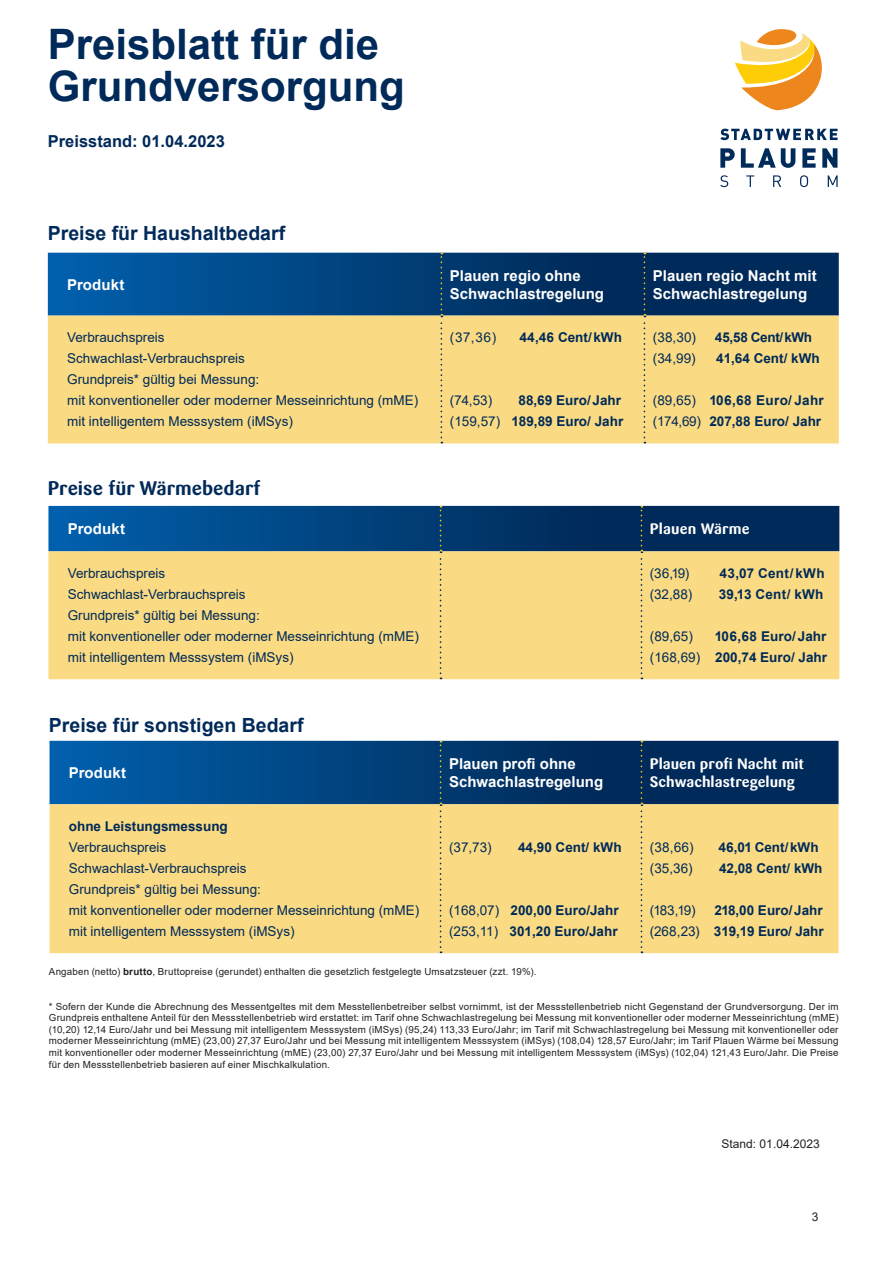
<style>
.page{position:relative;width:893px;height:1263px;background:#fff}
.page>*{position:absolute;margin:0;border:0;box-sizing:border-box;transform-origin:0 0}
.t1{font:700 42px "Arial";color:#002a59}
.t2{font:700 19.5px "Arial";color:#002a59}
.t3{font:700 19.5px "Sari OT";color:#002a59}
.t4{font:700 16.5px "Arial";color:#002a59}
._07_Fließtext_Copy_text{font:700 15px/18px "Arial";color:#fff}
._07_Fließtext_Copy_text-2{font:700 15px/18px "Sari OT";color:#fff}
._02_Subline_Cover{font:13.5px/21px "Arial";color:#002a59}
._02_Subline_Cover-2{font:700 13.5px "Arial";color:#002a59}
._02_Subline_Cover-3{font:700 13.5px "Arial";letter-spacing:.025em;color:#002a59}
._02_Subline_Cover-4{font:700 13.5px "Arial";letter-spacing:-.025em;color:#002a59}
._02_Subline_Cover-5{font:700 13.5px "Arial";letter-spacing:.02em;color:#002a59}
.t5{font:12px "Arial";color:#231f20}
._05_Vorspann_Intro{font:9.75px/11.6px "Arial";letter-spacing:.02em;color:#231f20;text-align:justify}
.s1{font-weight:400}
.s2{font-weight:700}
</style>
<div class="page">
<svg style="left:735px;top:29px;width:87px;height:82px"></svg>
<svg style="left:720px;top:148px;width:15px;height:20px"></svg>
<svg style="left:741px;top:148px;width:54px;height:20px"></svg>
<svg style="left:802px;top:148px;width:14px;height:20px"></svg>
<svg style="left:822px;top:148px;width:15px;height:20px"></svg>
<svg style="left:720px;top:129px;width:117px;height:11px"></svg>
<svg style="left:720px;top:175px;width:8px;height:12px"></svg>
<svg style="left:746px;top:175px;width:8px;height:12px"></svg>
<svg style="left:773px;top:175px;width:8px;height:12px"></svg>
<svg style="left:800px;top:175px;width:8px;height:12px"></svg>
<svg style="left:828px;top:175px;width:10px;height:12px"></svg>
<svg style="left:48px;top:253px;width:791px;height:63px;background:#023e76"></svg>
<div style="left:48px;top:316px;width:791px;height:127px;background:#fada82"></div>
<svg style="left:644px;top:253px;width:1px;height:190px"></svg>
<svg style="left:441px;top:253px;width:1px;height:190px"></svg>
<svg style="left:48px;top:506px;width:791px;height:173px;background:#b8b07f"></svg>
<svg style="left:50px;top:741px;width:788px;height:63px;background:#003c75"></svg>
<div style="left:50px;top:804px;width:788px;height:149px;background:#fada82"></div>
<svg style="left:641px;top:741px;width:1px;height:212px"></svg>
<svg style="left:440px;top:741px;width:2px;height:212px"></svg>
<p class="t1" style="left:48px;top:14px;width:333px">Preisblatt für die</p>
<p class="t1" style="left:48px;top:57px;width:359px">Grundversorgung</p>
<p class="t4" style="left:48px;top:130px;width:179px">Preisstand: 01.04.2023</p>
<p class="t2" style="left:48px;top:219px;width:239px">Preise für Haushaltbedarf</p>
<p class="_07_Fließtext_Copy_text" style="left:67px;top:275px;width:59px">Produkt</p>
<p class="_07_Fließtext_Copy_text" style="left:450px;top:266px;width:156px">Plauen regio ohne<br>Schwachlastregelung</p>
<p class="_07_Fließtext_Copy_text" style="left:653px;top:266px;width:165px">Plauen regio Nacht mit<br>Schwachlastregelung</p>
<p class="_02_Subline_Cover" style="left:67px;top:327px;width:99px">Verbrauchspreis</p>
<p class="_02_Subline_Cover" style="left:67px;top:348px;width:179px">Schwachlast-Verbrauchspreis</p>
<p class="_02_Subline_Cover" style="left:67px;top:369px;width:194px">Grundpreis* gültig bei Messung:</p>
<p class="_02_Subline_Cover" style="left:67px;top:390px;width:353px">mit konventioneller oder moderner Messeinrichtung (mME) mit intelligentem Messsystem (iMSys)</p>
<p class="_02_Subline_Cover" style="left:450px;top:327px;width:48px">(37,36)</p>
<p class="_02_Subline_Cover-2" style="left:519px;top:328px;width:104px">44,46 Cent/kWh</p>
<p class="_02_Subline_Cover" style="left:653px;top:327px;width:45px">(38,30)</p>
<p class="_02_Subline_Cover-4" style="left:715px;top:328px;width:99px">45,58 Cent/kWh</p>
<p class="_02_Subline_Cover" style="left:653px;top:348px;width:44px">(34,99)</p>
<p class="_02_Subline_Cover-2" style="left:716px;top:349px;width:105px">41,64 Cent/ kWh</p>
<p class="_02_Subline_Cover-3" style="left:653px;top:391px;width:172px"><span class="s1">(89,65)</span> 106,68 Euro/ Jahr</p>
<p class="_02_Subline_Cover-2" style="left:653px;top:412px;width:170px"><span class="s1">(174,69)</span> 207,88 Euro/ Jahr</p>
<p class="_02_Subline_Cover" style="left:450px;top:390px;width:44px">(74,53)</p>
<p class="_02_Subline_Cover-2" style="left:518px;top:391px;width:104px">88,69 Euro/Jahr</p>
<p class="_02_Subline_Cover-2" style="left:450px;top:412px;width:175px"><span class="s1">(159,57)</span> 189,89 Euro/ Jahr</p>
<p class="t3" style="left:48px;top:476px;width:214px">Preise für Wärmebedarf</p>
<p class="_07_Fließtext_Copy_text" style="left:68px;top:520px;width:59px">Produkt</p>
<p class="_07_Fließtext_Copy_text-2" style="left:650px;top:520px;width:101px">Plauen Wärme</p>
<p class="_02_Subline_Cover" style="left:68px;top:563px;width:99px">Verbrauchspreis</p>
<p class="_02_Subline_Cover" style="left:68px;top:584px;width:179px">Schwachlast-Verbrauchspreis</p>
<p class="_02_Subline_Cover" style="left:68px;top:605px;width:194px">Grundpreis* gültig bei Messung:</p>
<p class="_02_Subline_Cover" style="left:68px;top:626px;width:353px">mit konventioneller oder moderner Messeinrichtung (mME)</p>
<p class="_02_Subline_Cover" style="left:68px;top:647px;width:227px">mit intelligentem Messsystem (iMSys)</p>
<p class="_02_Subline_Cover" style="left:650px;top:563px;width:41px">(36,19)</p>
<p class="_02_Subline_Cover-5" style="left:719px;top:564px;width:107px">43,07 Cent/ kWh</p>
<p class="_02_Subline_Cover" style="left:650px;top:584px;width:44px">(32,88)</p>
<p class="_02_Subline_Cover-2" style="left:719px;top:585px;width:106px">39,13 Cent/ kWh</p>
<p class="_02_Subline_Cover" style="left:650px;top:626px;width:44px">(89,65)</p>
<p class="_02_Subline_Cover-2" style="left:715px;top:627px;width:113px">106,68 Euro/Jahr</p>
<p class="_02_Subline_Cover-2" style="left:650px;top:648px;width:179px"><span class="s1">(168,69)</span> 200,74 Euro/ Jahr</p>
<p class="t2" style="left:49px;top:712px;width:256px">Preise für sonstigen Bedarf</p>
<p class="_07_Fließtext_Copy_text" style="left:69px;top:764px;width:59px">Produkt</p>
<p class="_07_Fließtext_Copy_text" style="left:449px;top:755px;width:156px">Plauen profi ohne<br>Schwachlastregelung</p>
<p class="_07_Fließtext_Copy_text-2" style="left:650px;top:755px;width:156px">Plauen profi Nacht mit<br>Schwachlastregelung</p>
<p class="_02_Subline_Cover-2" style="left:69px;top:817px;width:161px">ohne Leistungsmessung</p>
<p class="_02_Subline_Cover" style="left:69px;top:837px;width:99px">Verbrauchspreis</p>
<p class="_02_Subline_Cover" style="left:69px;top:858px;width:179px">Schwachlast-Verbrauchspreis</p>
<p class="_02_Subline_Cover" style="left:69px;top:879px;width:194px">Grundpreis* gültig bei Messung:</p>
<p class="_02_Subline_Cover" style="left:69px;top:900px;width:352px">mit konventioneller oder moderner Messeinrichtung (mME)</p>
<p class="_02_Subline_Cover" style="left:69px;top:921px;width:227px">mit intelligentem Messsystem (iMSys)</p>
<p class="_02_Subline_Cover" style="left:449px;top:837px;width:44px">(37,73)</p>
<p class="_02_Subline_Cover-2" style="left:518px;top:838px;width:105px">44,90 Cent/ kWh</p>
<p class="_02_Subline_Cover" style="left:650px;top:837px;width:45px">(38,66)</p>
<p class="_02_Subline_Cover-2" style="left:718px;top:838px;width:102px">46,01 Cent/kWh</p>
<p class="_02_Subline_Cover" style="left:650px;top:858px;width:44px">(35,36)</p>
<p class="_02_Subline_Cover-2" style="left:719px;top:859px;width:105px">42,08 Cent/ kWh</p>
<p class="_02_Subline_Cover" style="left:650px;top:900px;width:47px">(183,19)</p>
<p class="_02_Subline_Cover-2" style="left:714px;top:901px;width:110px">218,00 Euro/Jahr</p>
<p class="_02_Subline_Cover-2" style="left:650px;top:922px;width:175px"><span class="s1">(268,23)</span> 319,19 Euro/ Jahr</p>
<p class="_02_Subline_Cover-2" style="left:449px;top:901px;width:171px"><span class="s1">(168,07)</span> 200,00 Euro/Jahr</p>
<p class="_02_Subline_Cover-2" style="left:449px;top:922px;width:170px"><span class="s1">(253,11)</span> 301,20 Euro/Jahr</p>
<p class="_05_Vorspann_Intro" style="left:49px;top:965px;width:489px">Angaben (netto) <span class="s2">brutto</span>, Bruttopreise (gerundet) enthalten die gesetzlich festgelegte Umsatzsteuer (zzt. 19%).</p>
<p class="_05_Vorspann_Intro" style="left:49px;top:1000px;width:791px">* Sofern der Kunde die Abrechnung des Messentgeltes mit dem Messtellenbetreiber selbst vornimmt, ist der Messstellenbetrieb nicht Gegenstand der Grundversorgung. Der im Grundpreis enthaltene Anteil für den Messstellenbetrieb wird erstattet: im Tarif ohne Schwachlastregelung bei Messung mit konventioneller oder moderner Messeinrichtung (mME) (10,20) 12,14 Euro/Jahr und bei Messung mit intelligentem Messsystem (iMSys) (95,24) 113,33 Euro/Jahr; im Tarif mit Schwachlastregelung bei Messung mit konventioneller oder moderner Messeinrichtung (mME) (23,00) 27,37 Euro/Jahr und bei Messung mit intelligentem Messsystem (iMSys) (108,04) 128,57 Euro/Jahr; im Tarif Plauen Wärme bei Messung mit konventioneller oder moderner Messeinrichtung (mME) (23,00) 27,37 Euro/Jahr und bei Messung mit intelligentem Messsystem (iMSys) (102,04) 121,43 Euro/Jahr. Die Preise für den Messstellenbetrieb basieren auf einer Mischkalkulation.</p>
<p class="t5" style="left:722px;top:1135px;width:100px">Stand: 01.04.2023</p>
<p class="t5" style="left:812px;top:1208px;width:8px">3</p>
</div>
